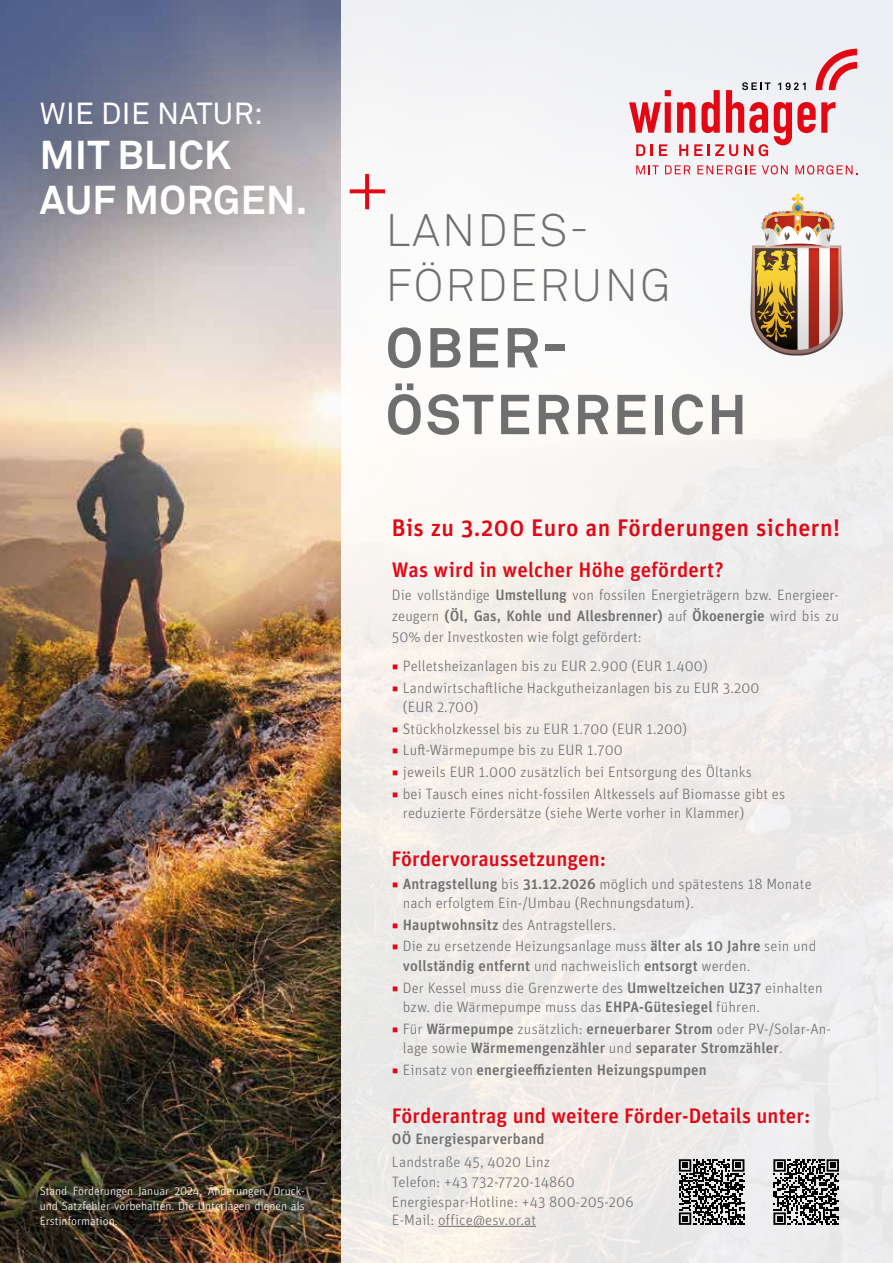
<style>
.page{position:relative;width:893px;height:1263px;background:#fff}
.page>*{position:absolute;margin:0;border:0;box-sizing:border-box;transform-origin:0 0}
.t1{font:700 55.5px/66.8px "Akkurat Pro";letter-spacing:.05em;color:#706f6f}
.t2{font:300 45px/54.6px "Akkurat Pro";letter-spacing:.05em;color:#706f6f}
.t3{font:700 39.75px/45px "Akkurat Pro";letter-spacing:.01em;color:#fff}
.t4{font:30.15px "Akkurat Pro";letter-spacing:.01em;color:#fff}
.t5{font:500 24px "Unit OT";letter-spacing:.02em;color:#e30613}
.t6{font:500 21px "Unit OT";letter-spacing:.005em;color:#e30613}
.t7{font:300 15px/21.6px "Unit OT";letter-spacing:.01em;color:#706f6f}
.t8{font:500 15px/21.6px "Unit OT";letter-spacing:.01em;color:#706f6f}
.t9{font:300 12px/15px "Unit OT";color:#fff;text-align:justify}
.s1{font-weight:500}
.s2{font-weight:500;color:#e30613}
.s3{font-weight:300}
.s4{color:#e30613}
</style>
<div class="page">
<img style="left:0;top:0;width:341px;height:1263px">
<div style="left:341px;top:0;width:552px;height:1263px;background:linear-gradient(to right,#f6f3f0,#eeedee)"></div>
<div style="left:0;top:42px;width:356px;height:234px;background:#000;opacity:.5"></div>
<svg style="left:365px;top:174px;width:4px;height:35px"></svg>
<svg style="left:350px;top:189px;width:35px;height:4px"></svg>
<svg style="left:629px;top:90px;width:42px;height:43px"></svg>
<svg style="left:636px;top:144px;width:9px;height:12px"></svg>
<svg style="left:651px;top:144px;width:2px;height:12px"></svg>
<svg style="left:659px;top:144px;width:8px;height:12px"></svg>
<svg style="left:677px;top:49px;width:180px;height:107px"></svg>
<svg style="left:636px;top:165px;width:23px;height:9px"></svg>
<svg style="left:665px;top:165px;width:25px;height:9px"></svg>
<svg style="left:697px;top:165px;width:59px;height:10px"></svg>
<svg style="left:762px;top:165px;width:26px;height:10px"></svg>
<svg style="left:795px;top:165px;width:62px;height:10px"></svg>
<svg style="left:750px;top:193px;width:93px;height:162px"></svg>
<hr style="left:438px;top:1226px;width:98px;height:1px;background:#706f6f">
<svg style="left:773px;top:1159px;width:66px;height:66px;background:#686868"></svg>
<svg style="left:679px;top:1159px;width:65px;height:66px;background:#636363"></svg>
<h3 class="t4" style="left:40px;top:96px;width:225px">WIE DIE NATUR:</h3>
<h3 class="t3" style="left:40px;top:132px;width:269px">MIT BLICK<br>AUF MORGEN.</h3>
<p class="t9" style="left:40px;top:1183px;width:266px">Stand Förderungen Januar 2024, Änderungen, Druck&shy;und Satzfehler vorbehalten. Die Unterlagen dienen als Erstinformation.</p>
<h2 class="t2" style="left:386px;top:203px;width:286px">LANDES-<br>FÖRDERUNG</h2>
<h1 class="t1" style="left:386px;top:314px;width:363px">OBER-<br>ÖSTERREICH</h1>
<h3 class="t5" style="left:392px;top:513px;width:450px">Bis zu 3.200 Euro an Förderungen sichern!</h3>
<h3 class="t6" style="left:392px;top:556px;width:333px">Was wird in welcher Höhe gefördert?</h3>
<p class="t7" style="left:392px;top:584px;width:449px;line-height:21px;text-align:justify">Die vollständige <span class="s1">Umstellung</span> von fossilen Energieträgern bzw. Energieer&shy;zeugern <span class="s1">(Öl, Gas, Kohle und Allesbrenner)</span> auf <span class="s1">Ökoenergie</span> wird bis zu 50% der Investkosten wie folgt gefördert:</p>
<p class="t7" style="left:392px;top:655px;width:369px"><span class="s2">◾</span> Pelletsheizanlagen bis zu EUR 2.900 (EUR 1.400)<br><span class="s2">◾</span> Landwirtschaftliche Hackgutheizanlagen bis zu EUR 3.200</p>
<p class="t7" style="left:392px;top:696px;width:395px;text-indent:11px">(EUR 2.700)<br><span class="s2">◾</span> Stückholzkessel bis zu EUR 1.700 (EUR 1.200)<br><span class="s2">◾</span> Luft-Wärmepumpe bis zu EUR 1.700<br><span class="s2">◾</span> jeweils EUR 1.000 zusätzlich bei Entsorgung des Öltanks<br><span class="s2">◾</span> bei Tausch eines nicht-fossilen Altkessels auf Biomasse gibt es</p>
<p class="t7" style="left:403px;top:802px;width:343px">reduzierte Fördersätze (siehe Werte vorher in Klammer)</p>
<h3 class="t6" style="left:392px;top:845px;width:216px">Fördervoraussetzungen:</h3>
<p class="t7" style="left:403px;top:874px;width:410px;line-height:19.5px;text-indent:-11px"><span class="s2">◾</span> <span class="s1">Antragstellung</span> bis <span class="s1">31.12.2026</span> möglich und spätestens 18 Monate nach erfolgtem Ein-/Umbau (Rechnungsdatum).</p>
<p class="t7" style="left:392px;top:914px;width:426px"><span class="s2">◾</span> <span class="s1">Hauptwohnsitz</span> des Antragstellers.<br><span class="s2">◾</span> Die zu ersetzende Heizungsanlage muss <span class="s1">älter als 10 Jahre</span> sein und</p>
<p class="t7" style="left:392px;top:955px;width:432px;text-indent:11px"><span class="s1">vollständig entfernt</span> und nachweislich <span class="s1">entsorgt</span> werden.<br><span class="s2">◾</span> Der Kessel muss die Grenzwerte des <span class="s1">Umweltzeichen UZ37</span> einhalten</p>
<p class="t7" style="left:392px;top:996px;width:440px;text-indent:11px">bzw. die Wärmepumpe muss das <span class="s1">EHPA-Gütesiegel</span> führen.<br><span class="s2">◾</span> Für <span class="s1">Wärmepumpe</span> zusätzlich: <span class="s1">erneuerbarer Strom</span> oder PV-/Solar-An-</p>
<p class="t8" style="left:392px;top:1037px;width:392px;text-indent:11px"><span class="s3">lage sowie</span> Wärmemengenzähler <span class="s3">und</span> separater Stromzähler<span class="s3">. </span><span class="s4">◾</span> <span class="s3">Einsatz von</span> energieeffizienten Heizungspumpen</p>
<h3 class="t6" style="left:392px;top:1102px;width:420px">Förderantrag und weitere Förder-Details unter:</h3>
<p class="t8" style="left:392px;top:1128px;width:154px">OÖ Energiesparverband</p>
<p class="t7" style="left:392px;top:1151px;width:243px;line-height:20.1px">Landstraße 45, 4020 Linz<br>Telefon: +43 732-7720-14860<br>Energiespar-Hotline: +43 800-205-206</p>
<p class="t7" style="left:392px;top:1209px;width:146px">E-Mail: office@esv.or.at</p>
</div>
